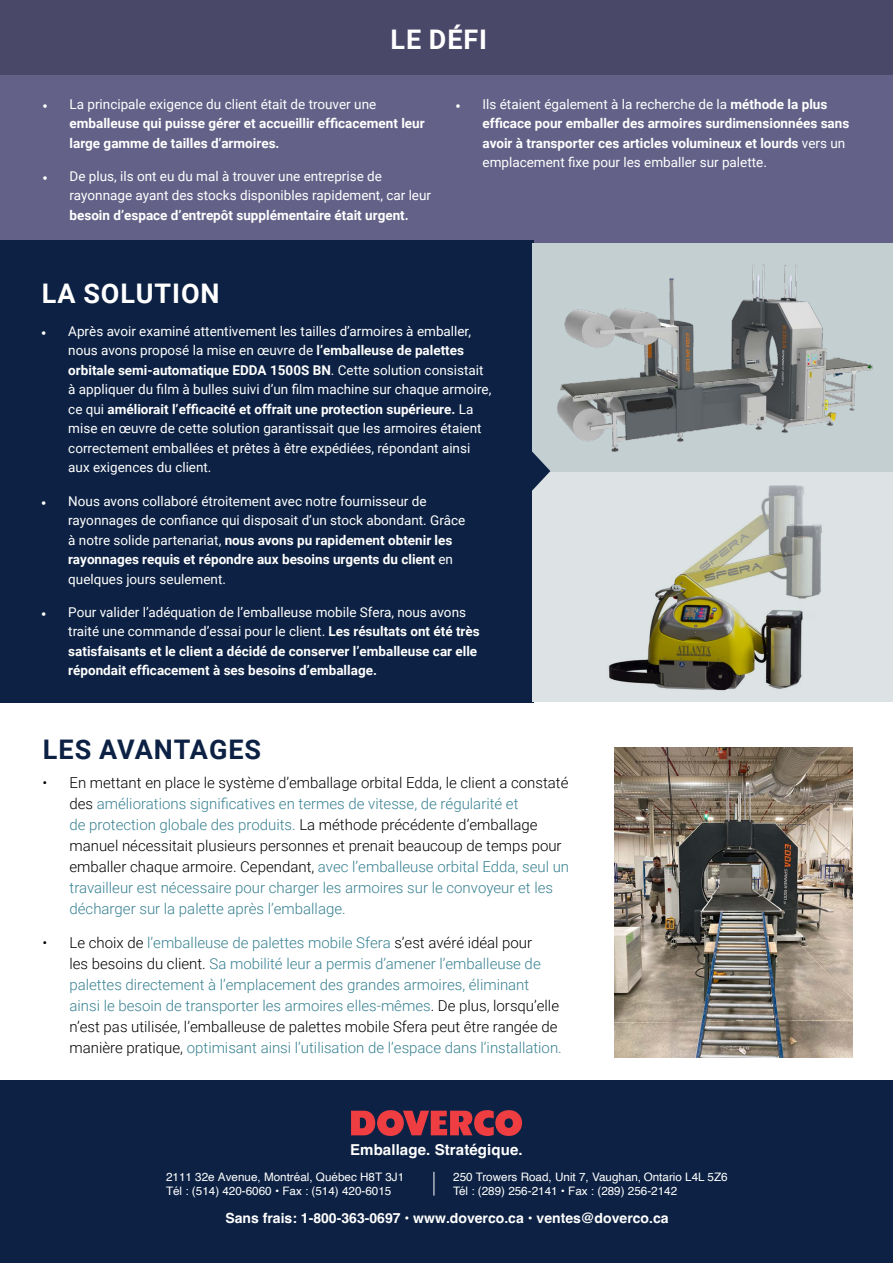
<style>
.page{position:relative;width:893px;height:1263px;background:#fff}
.page>*{position:absolute;margin:0;border:0;box-sizing:border-box;transform-origin:0 0}
.Paragraph_Title{font:700 27px "Roboto";letter-spacing:.035em;color:#fff}
.Paragraph_Title-2{font:700 27px "Roboto";letter-spacing:.035em;color:#0c2143}
.t1{font:300 15px/21px "Roboto";color:#388192}
.t2{font:700 15px "Helvetica";letter-spacing:.005em;color:#fff}
.t3{font:700 13.95px "Helvetica";color:#fff}
.t4{font:13.5px/19.5px "Roboto";color:#fff}
.t5{font:700 13.5px/19.5px "Roboto";color:#fff}
.t6{font:11.7px/14px "Helvetica";color:#fff}
.s1{font-family:"Minion Pro";font-weight:400}
.s2{font-weight:400}
.s3{font-family:"Minion Pro"}
.s4{font-weight:700}
.s5{color:#000}
</style>
<div class="page">
<div style="left:0;top:0;width:893px;height:243px;background:#636187"></div>
<div style="left:0;top:240px;width:533px;height:462px;background:#0c2143"></div>
<div style="left:533px;top:243px;width:360px;height:229px;background:#c4cfd2"></div>
<div style="left:533px;top:472px;width:360px;height:230px;background:#dde3e4"></div>
<div style="left:0;top:1080px;width:893px;height:183px;background:#0c2143"></div>
<svg style="left:532px;top:450px;width:18px;height:42px"></svg>
<div style="left:0;top:0;width:893px;height:74px;background:#4a4868"></div>
<img style="left:557px;top:264px;width:316px;height:188px">
<img style="left:608px;top:485px;width:214px;height:206px">
<img style="left:614px;top:747px;width:238px;height:311px">
<svg style="left:434px;top:1172px;width:1px;height:23px"></svg>
<svg style="left:351px;top:1110px;width:171px;height:26px"></svg>
<p class="Paragraph_Title" style="left:390px;top:20px;width:98px">LE DÉFI</p>
<p class="t5" style="left:70px;top:94px;width:357px;text-indent:-27px"><span class="s1">•</span> <span class="s2">La principale exigence du client était de trouver une </span>emballeuse qui puisse gérer et accueillir efficacement leur large gamme de tailles d’armoires.</p>
<p class="t4" style="left:70px;top:166px;width:363px;text-indent:-27px"><span class="s3">•</span> De plus, ils ont eu du mal à trouver une entreprise de rayonnage ayant des stocks disponibles rapidement, car leur <span class="s4">besoin d’espace d’entrepôt supplémentaire était urgent.</span></p>
<p class="t5" style="left:483px;top:94px;width:368px;text-indent:-27px"><span class="s1">•</span> <span class="s2">Ils étaient également à la recherche de la</span> méthode la plus efficace pour emballer des armoires surdimensionnées sans avoir à transporter ces articles volumineux et lourds <span class="s2">vers un emplacement fixe pour les emballer sur palette.</span></p>
<p class="Paragraph_Title" style="left:42px;top:274px;width:179px">LA SOLUTION</p>
<p class="t4" style="left:68px;top:321px;width:425px;text-indent:-27px"><span class="s3">•</span> Après avoir examiné attentivement les tailles d’armoires à emballer, nous avons proposé la mise en œuvre de <span class="s4">l’emballeuse de palettes orbitale semi-automatique EDDA 1500S BN</span>. Cette solution consistait à appliquer du film à bulles suivi d’un film machine sur chaque armoire, ce qui <span class="s4">améliorait l’efficacité et offrait une protection supérieure.</span> La mise en œuvre de cette solution garantissait que les armoires étaient correctement emballées et prêtes à être expédiées, répondant ainsi aux exigences du client.</p>
<p class="t4" style="left:68px;top:490px;width:399px;text-indent:-27px"><span class="s3">•</span> Nous avons collaboré étroitement avec notre fournisseur de rayonnages de confiance qui disposait d’un stock abondant. Grâce à notre solide partenariat, <span class="s4">nous avons pu rapidement obtenir les rayonnages requis et répondre aux besoins urgents du client</span> en quelques jours seulement.</p>
<p class="t5" style="left:68px;top:601px;width:413px;text-indent:-27px"><span class="s1">•</span> <span class="s2">Pour valider l’adéquation de l’emballeuse mobile Sfera, nous avons traité une commande d’essai pour le client.</span> Les résultats ont été très satisfaisants et le client a décidé de conserver l’emballeuse car elle répondait efficacement à ses besoins d’emballage.</p>
<p class="Paragraph_Title-2" style="left:43px;top:731px;width:220px">LES AVANTAGES</p>
<p class="t1" style="left:70px;top:771px;width:501px;text-indent:-27px"><span class="s5">• En mettant en place le système d’emballage orbital Edda, le client a constaté des</span> améliorations significatives en termes de vitesse, de régularité et<br>de protection globale des produits. <span class="s5">La méthode précédente d’emballage manuel nécessitait plusieurs personnes et prenait beaucoup de temps pour emballer chaque armoire. Cependant,</span> avec l’emballeuse orbital Edda, seul un travailleur est nécessaire pour charger les armoires sur le convoyeur et les décharger sur la palette après l’emballage.</p>
<p class="t1" style="left:70px;top:932px;width:494px;text-indent:-27px"><span class="s5">• Le choix de</span> l’emballeuse de palettes mobile Sfera <span class="s5">s’est avéré idéal pour<br>les besoins du client.</span> Sa mobilité leur a permis d’amener l’emballeuse de palettes directement à l’emplacement des grandes armoires, éliminant ainsi le besoin de transporter les armoires elles-mêmes<span class="s5">. De plus, lorsqu’elle n’est pas utilisée, l’emballeuse de palettes mobile Sfera peut être rangée de manière pratique,</span> optimisant ainsi l’utilisation de l’espace dans l’installation.</p>
<p class="t2" style="left:350px;top:1140px;width:174px">Emballage. Stratégique.</p>
<p class="t6" style="left:166px;top:1170px;width:240px">2111 32e Avenue, Montréal, Québec H8T 3J1<br>Tél : (514) 420-6060 • Fax : (514) 420-6015</p>
<p class="t6" style="left:453px;top:1170px;width:276px">250 Trowers Road, Unit 7, Vaughan, Ontario L4L 5Z6<br>Tél : (289) 256-2141 • Fax : (289) 256-2142</p>
<p class="t3" style="left:225px;top:1209px;width:445px">Sans frais: 1-800-363-0697 • www.doverco.ca • ventes@doverco.ca</p>
</div>
